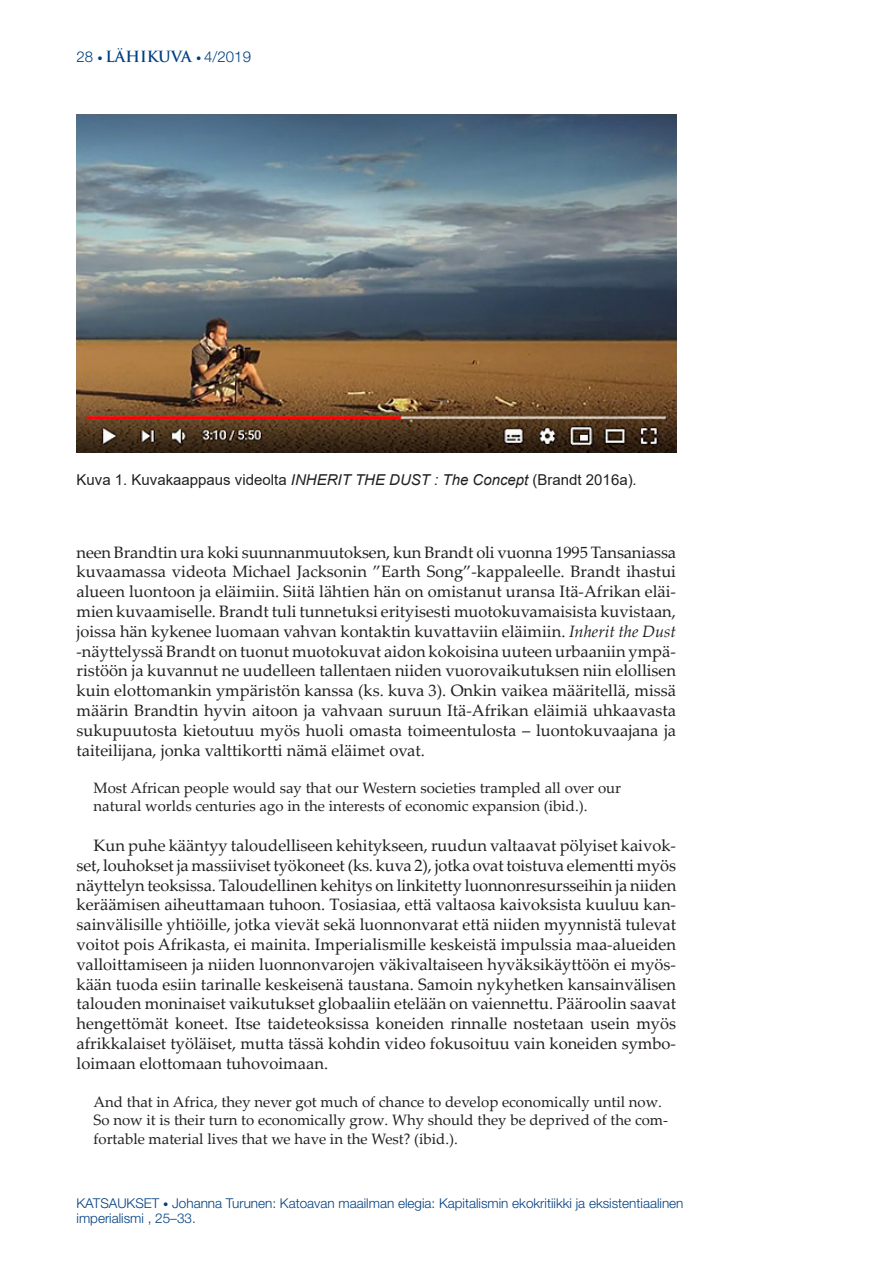
<style>
.page{position:relative;width:893px;height:1263px;background:#fff}
.page>*{position:absolute;margin:0;border:0;box-sizing:border-box;transform-origin:0 0}
.KATSAUS_jne_leipis{font:16.5px/19.8px "Palatino Linotype";color:#231f20;text-align:justify}
.KATSAUS_sitaatti{font:15px/18px "Palatino Linotype";color:#231f20}
.Kuvateksti{font:15px "Arial";color:#231f20}
.t1{font:300 15px "Helvetica Neue";color:#003f80}
.t2{font:300 13.5px/15px "Helvetica Neue";color:#003f80}
.s1{font-size:10.5px}
.s2{font-family:"Trajan Pro";font-weight:700}
.s3{font-style:italic}
</style>
<div class="page">
<img style="left:77px;top:115px;width:599px;height:337px">
<p class="t1" style="left:77px;top:47px;width:176px">28 <span class="s1">•</span> <span class="s2">LÄHIKUVA</span> <span class="s1">•</span> 4/2019</p>
<p class="Kuvateksti" style="left:77px;top:469px;width:562px">Kuva 1. Kuvakaappaus videolta <span class="s3">INHERIT THE DUST : The Concept</span> (Brandt 2016a)<span class="s3">.</span></p>
<p class="KATSAUS_jne_leipis" style="left:77px;top:541px;width:601px">neen Brandtin ura koki suunnanmuutoksen, kun Brandt oli vuonna 1995 Tansaniassa kuvaamassa videota Michael Jacksonin ”Earth Song”-kappaleelle. Brandt ihastui alueen luontoon ja eläimiin. Siitä lähtien hän on omistanut uransa Itä-Afrikan eläi&shy;mien kuvaamiselle. Brandt tuli tunnetuksi erityisesti muotokuvamaisista kuvistaan, joissa hän kykenee luomaan vahvan kontaktin kuvattaviin eläimiin. <span class="s3">Inherit the Dust </span>-näyttelyssä Brandt on tuonut muotokuvat aidon kokoisina uuteen urbaaniin ympä&shy;ristöön ja kuvannut ne uudelleen tallentaen niiden vuorovaikutuksen niin elollisen kuin elottomankin ympäristön kanssa (ks. kuva 3). Onkin vaikea määritellä, missä määrin Brandtin hyvin aitoon ja vahvaan suruun Itä-Afrikan eläimiä uhkaavasta sukupuutosta kietoutuu myös huoli omasta toimeentulosta – luontokuvaajana ja taiteilijana, jonka valttikortti nämä eläimet ovat.</p>
<p class="KATSAUS_sitaatti" style="left:94px;top:779px;width:529px">Most African people would say that our Western societies trampled all over our</p>
<p class="KATSAUS_sitaatti" style="left:94px;top:797px;width:496px">natural worlds centuries ago in the interests of economic expansion (ibid.).</p>
<p class="KATSAUS_jne_leipis" style="left:77px;top:835px;width:601px;text-indent:17px">Kun puhe kääntyy taloudelliseen kehitykseen, ruudun valtaavat pölyiset kaivok&shy;set, louhokset ja massiiviset työkoneet (ks. kuva 2), jotka ovat toistuva elementti myös näyttelyn teoksissa. Taloudellinen kehitys on linkitetty luonnonresursseihin ja niiden keräämisen aiheuttamaan tuhoon. Tosiasiaa, että valtaosa kaivoksista kuuluu kan&shy;sainvälisille yhtiöille, jotka vievät sekä luonnonvarat että niiden myynnistä tulevat voitot pois Afrikasta, ei mainita. Imperialismille keskeistä impulssia maa-alueiden valloittamiseen ja niiden luonnonvarojen väkivaltaiseen hyväksikäyttöön ei myös&shy;kään tuoda esiin tarinalle keskeisenä taustana. Samoin nykyhetken kansainvälisen talouden moninaiset vaikutukset globaaliin etelään on vaiennettu. Pääroolin saavat hengettömät koneet. Itse taideteoksissa koneiden rinnalle nostetaan usein myös afrikkalaiset työläiset, mutta tässä kohdin video fokusoituu vain koneiden symbo&shy;loimaan elottomaan tuhovoimaan.</p>
<p class="KATSAUS_sitaatti" style="left:94px;top:1092px;width:576px">And that in Africa, they never got much of chance to develop economically until now.<br>So now it is their turn to economically grow. Why should they be deprived of the com-</p>
<p class="KATSAUS_sitaatti" style="left:94px;top:1130px;width:366px">fortable material lives that we have in the West? (ibid.).</p>
<p class="t2" style="left:77px;top:1195px;width:608px">KATSAUKSET <span class="s1">•</span> Johanna Turunen: Katoavan maailman elegia: Kapitalismin ekokritiikki ja eksistentiaalinen imperialismi , 25–33.</p>
</div>
